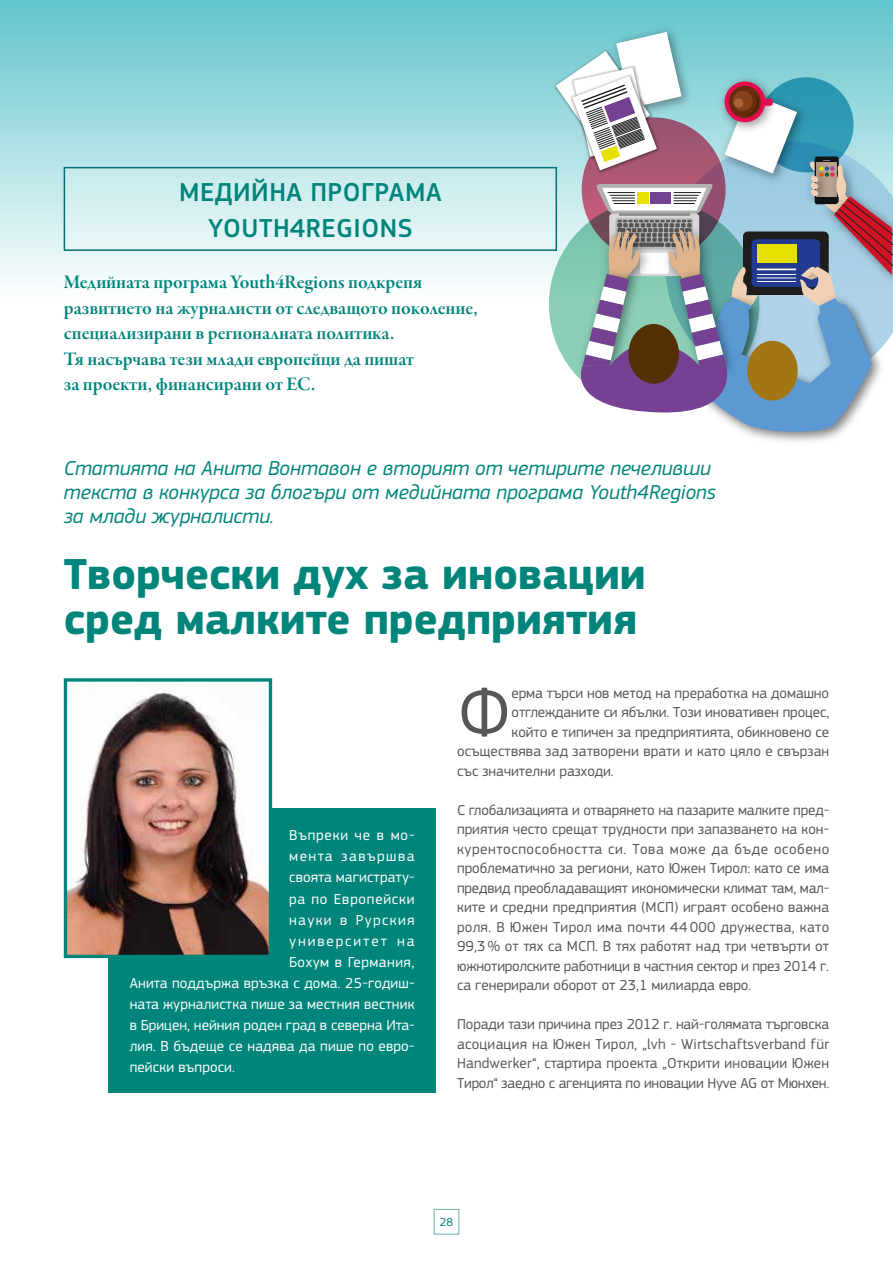
<style>
.page{position:relative;width:893px;height:1263px;background:#fff}
.page>*{position:absolute;margin:0;border:0;box-sizing:border-box;transform-origin:0 0}
.t1{font:73.8px "EC Square Sans Pro";color:#575756}
.t2{font:700 45px/45px "EC Square Sans Pro";color:#00857b}
.t3{font:500 27px/36px "EC Square Sans Pro";letter-spacing:.02em;color:#00857b;text-align:center}
.t4{font:italic 21px/24px "EC Square Sans Pro";color:#00857b}
.t5{font:19.5px/25.5px "Garamond Premr Pro Smbd Subh";color:#00857b}
.t6{font:15px/19.5px "EC Square Sans Pro";color:#575756;text-align:justify}
.t7{font:15px "EC Square Sans Pro";letter-spacing:.015em;color:#fff}
.t8{font:15px "EC Square Sans Pro";letter-spacing:.035em;color:#fff}
.t9{font:15px "EC Square Sans Pro";letter-spacing:.05em;color:#fff}
.t10{font:15px "EC Square Sans Pro";letter-spacing:.055em;color:#fff}
.t11{font:15px "EC Square Sans Pro";letter-spacing:.1em;color:#fff}
.t12{font:15px "EC Square Sans Pro";letter-spacing:.09em;color:#fff}
.t13{font:15px "EC Square Sans Pro";letter-spacing:.13em;color:#fff}
.t14{font:12px "EC Square Sans Pro";color:#00857b}
</style>
<div class="page">
<div style="left:0;top:0;width:892px;height:305px;background:linear-gradient(to bottom,#61c4cb,#fff)"></div>
<img style="left:605px;top:21px;width:93px;height:11px">
<img style="left:552px;top:47px;width:4px;height:107px">
<svg style="left:556px;top:32px;width:337px;height:403px"></svg>
<div style="left:628px;top:324px;width:51px;height:60px;background:#543005;border-radius:50%"></div>
<div style="left:434px;top:1209px;width:25px;height:25px;border:1px solid #6db0ac"></div>
<div style="left:64px;top:168px;width:492px;height:82px;background:linear-gradient(to bottom,#c6eaec,#e8f6f7)"></div>
<div style="left:64px;top:167px;width:493px;height:84px;border:2px solid #007174"></div>
<div style="left:108px;top:808px;width:328px;height:285px;background:#00857b"></div>
<img style="left:68px;top:690px;width:200px;height:264px">
<div style="left:64px;top:678px;width:208px;height:280px;border:3px solid #00857b"></div>
<h3 class="t3" style="left:179px;top:175px;width:264px">МЕДИЙНА ПРОГРАМА<br>YOUTH4REGIONS</h3>
<h3 class="t5" style="left:64px;top:270px;width:416px">Медийната програма Youth4Regions подкрепя развитието на журналисти от следващото поколение, специализирани в регионалната политика.<br>Тя насърчава тези млади европейци да пишат<br>за проекти, финансирани от ЕС.</h3>
<h3 class="t4" style="left:64px;top:456px;width:654px">Статията на Анита Вонтавон е вторият от четирите печеливши текста в конкурса за блогъри от медийната програма Youth4Regions за млади журналисти.</h3>
<h2 class="t2" style="left:64px;top:553px;width:583px">Творчески дух за иновации сред малките предприятия</h2>
<p class="t10" style="left:289px;top:827px;width:127px">Въпреки че в мо-</p>
<p class="t11" style="left:289px;top:848px;width:127px">мента завършва</p>
<p class="t7" style="left:289px;top:869px;width:127px">своята магистрату-</p>
<p class="t9" style="left:289px;top:890px;width:127px">ра по Европейски</p>
<p class="t12" style="left:289px;top:911px;width:127px">науки в Рурския</p>
<p class="t13" style="left:289px;top:932px;width:127px">университет на</p>
<p class="t8" style="left:289px;top:953px;width:127px">Бохум в Германия,</p>
<p class="t7" style="left:130px;top:974px;width:286px">Анита поддържа връзка с дома. 25-годиш-</p>
<p class="t7" style="left:130px;top:995px;width:286px">ната журналистка пише за местния вестник</p>
<p class="t7" style="left:130px;top:1016px;width:287px">в Брицен, нейния роден град в северна Ита-</p>
<p class="t7" style="left:130px;top:1037px;width:286px">лия. В бъдеще се надява да пише по евро-</p>
<p class="t7" style="left:130px;top:1058px;width:107px">пейски въпроси.</p>
<h1 class="t1" style="left:457px;top:669px;width:56px">Ф</h1>
<p class="t6" style="left:511px;top:683px;width:319px">ерма търси нов метод на преработка на домашно</p>
<p class="t6" style="left:511px;top:702px;width:319px">отглежданите си ябълки. Този иновативен процес,</p>
<p class="t6" style="left:511px;top:722px;width:319px">който е типичен за предприятията, обикновено се</p>
<p class="t6" style="left:457px;top:741px;width:374px">осъществява зад затворени врати и като цяло е свързан</p>
<p class="t6" style="left:457px;top:761px;width:158px">със значителни разходи.</p>
<p class="t6" style="left:457px;top:800px;width:374px">С глобализацията и отварянето на пазарите малките пред&shy;приятия често срещат трудности при запазването на кон&shy;курентоспособността си. Това може да бъде особено проблематично за региони, като Южен Тирол: като се има предвид преобладаващият икономически климат там, мал&shy;ките и средни предприятия (МСП) играят особено важна роля. В Южен Тирол има почти 44 000 дружества, като 99,3 % от тях са МСП. В тях работят над три четвърти от южнотиролските работници в частния сектор и през 2014 г. са генерирали оборот от 23,1 милиарда евро.</p>
<p class="t6" style="left:457px;top:1014px;width:374px">Поради тази причина през 2012 г. най-голямата търговска асоциация на Южен Тирол, „lvh - Wirtschaftsverband für Handwerker“, стартира проекта „Открити иновации Южен Тирол“ заедно с агенцията по иновации Hyve AG от Мюнхен.</p>
<p class="t14" style="left:440px;top:1215px;width:15px">28</p>
</div>
